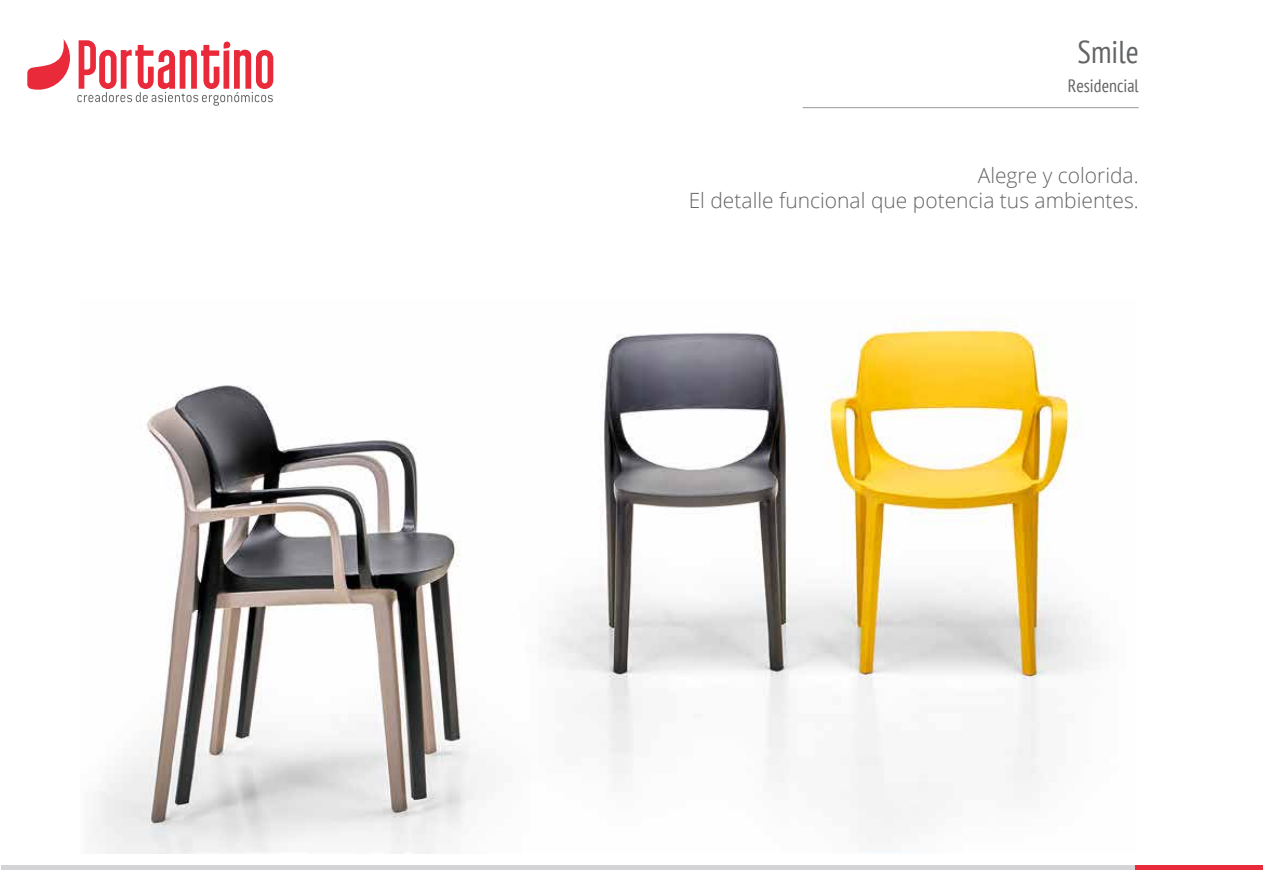
<style>
.page{position:relative;width:1263px;height:893px;background:#fff}
.page>*{position:absolute;margin:0;border:0;box-sizing:border-box;transform-origin:0 0}
.t1{font:condensed 31.5px "PT Sans";color:#636466}
.t2{font:300 21px/25.2px "Open Sans";color:#636466;text-align:right}
.t3{font:condensed 18px "PT Sans";color:#636466}
</style>
<div class="page">
<hr style="left:803px;top:107px;width:336px;height:1px;background:#979a9f">
<div style="left:1135px;top:865px;width:128px;height:5px;background:#e82a3a"></div>
<div style="left:1px;top:865px;width:1134px;height:5px;background:#d4d3d6"></div>
<svg style="left:77px;top:40px;width:196px;height:66px"></svg>
<svg style="left:27px;top:39px;width:43px;height:51px"></svg>
<img style="left:94px;top:316px;width:998px;height:538px">
<h1 class="t1" style="left:1077px;top:32px;width:63px">Smile</h1>
<p class="t3" style="left:1068px;top:74px;width:72px">Residencial</p>
<p class="t2" style="left:689px;top:162px;width:452px">Alegre y colorida.<br>El detalle funcional que potencia tus ambientes.</p>
</div>
